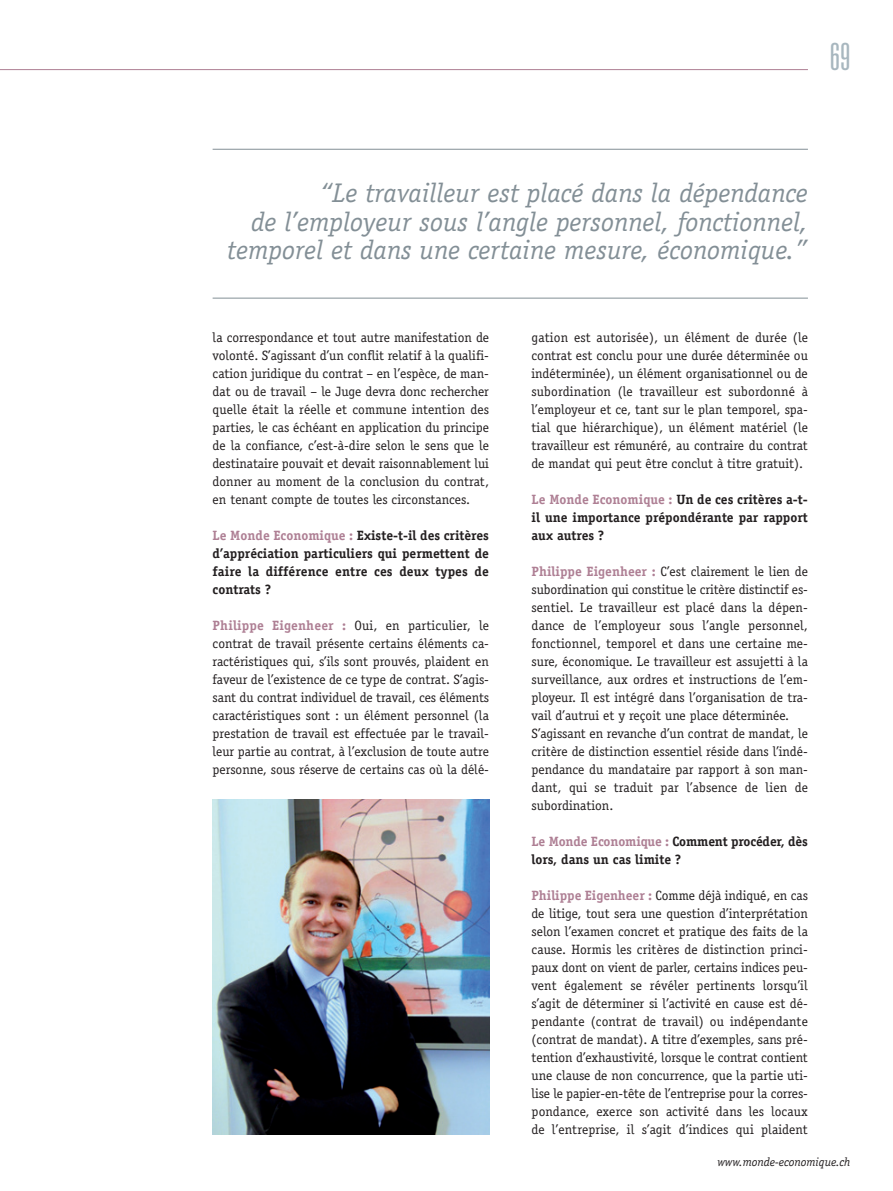
<style>
.page{position:relative;width:893px;height:1191px;background:#fff}
.page>*{position:absolute;margin:0;border:0;box-sizing:border-box;transform-origin:0 0}
.t1{font:300 ultra-condensed 37.5px "Univers";color:#a8b7bf}
.t2{font:italic 27px/28.5px "Officina Serif";color:#838f96;text-align:right}
.t3{font:13.5px/18px "Officina Serif";color:#231f20;text-align:justify}
.t4{font:700 13.5px/18px "Officina Serif";color:#231f20;text-align:justify}
.t5{font:italic 12px "Officina Serif";color:#231f20}
.s1{color:#ae7f94}
.s2{font-weight:700;color:#ae7f94}
</style>
<div class="page">
<hr style="left:0;top:69px;width:808px;height:1px;background:#ae7f94">
<hr style="left:213px;top:149px;width:595px;height:1px;background:#838f96">
<hr style="left:213px;top:298px;width:595px;height:1px;background:#838f96">
<img style="left:213px;top:799px;width:276px;height:335px">
<h1 class="t1" style="left:830px;top:43px;width:22px">69</h1>
<h2 class="t2" style="left:227px;top:181px;width:582px">“Le travailleur est placé dans la dépendance<br>de l’employeur sous l’angle personnel, fonctionnel, temporel et dans une certaine mesure, économique.”</h2>
<p class="t3" style="left:213px;top:330px;width:278px">la correspondance et tout autre manifestation de volonté. S’agissant d’un conflit relatif à la qualifi&shy;cation juridique du contrat – en l’espèce, de man&shy;dat ou de travail – le Juge devra donc rechercher quelle était la réelle et commune intention des parties, le cas échéant en application du principe de la confiance, c’est-à-dire selon le sens que le destinataire pouvait et devait raisonnablement lui donner au moment de la conclusion du contrat, en tenant compte de toutes les circonstances.</p>
<p class="t4" style="left:213px;top:528px;width:278px"><span class="s1">Le Monde Economique :</span> Existe-t-il des critères d’appréciation particuliers qui permettent de faire la différence entre ces deux types de contrats ?</p>
<p class="t3" style="left:213px;top:618px;width:278px"><span class="s2">Philippe Eigenheer :</span> Oui, en particulier, le contrat de travail présente certains éléments ca&shy;ractéristiques qui, s’ils sont prouvés, plaident en faveur de l’existence de ce type de contrat. S’agis&shy;sant du contrat individuel de travail, ces éléments caractéristiques sont : un élément personnel (la prestation de travail est effectuée par le travail&shy;leur partie au contrat, à l’exclusion de toute autre personne, sous réserve de certains cas où la délé-</p>
<p class="t3" style="left:531px;top:330px;width:278px">gation est autorisée), un élément de durée (le contrat est conclu pour une durée déterminée ou indéterminée), un élément organisationnel ou de subordination (le travailleur est subordonné à l’employeur et ce, tant sur le plan temporel, spa&shy;tial que hiérarchique), un élément matériel (le travailleur est rémunéré, au contraire du contrat de mandat qui peut être conclut à titre gratuit).</p>
<p class="t4" style="left:531px;top:492px;width:278px"><span class="s1">Le Monde Economique :</span> Un de ces critères a-t&shy;il une importance prépondérante par rapport aux autres ?</p>
<p class="t3" style="left:531px;top:564px;width:278px;text-align:left"><span class="s2">Philippe Eigenheer :</span> C’est clairement le lien de subordination qui constitue le critère distinctif es&shy;sentiel. Le travailleur est placé dans la dépen&shy;dance de l’employeur sous l’angle personnel, fonctionnel, temporel et dans une certaine me&shy;sure, économique. Le travailleur est assujetti à la surveillance, aux ordres et instructions de l’em&shy;ployeur. Il est intégré dans l’organisation de tra&shy;vail d’autrui et y reçoit une place déterminée.<br>S’agissant en revanche d’un contrat de mandat, le critère de distinction essentiel réside dans l’indé&shy;pendance du mandataire par rapport à son man&shy;dant, qui se traduit par l’absence de lien de subordination.</p>
<p class="t4" style="left:531px;top:834px;width:278px"><span class="s1">Le Monde Economique :</span> Comment procéder, dès lors, dans un cas limite ?</p>
<p class="t3" style="left:531px;top:888px;width:278px"><span class="s2">Philippe Eigenheer :</span> Comme déjà indiqué, en cas de litige, tout sera une question d’interprétation selon l’examen concret et pratique des faits de la cause. Hormis les critères de distinction princi&shy;paux dont on vient de parler, certains indices peu&shy;vent également se révéler pertinents lorsqu’il s’agit de déterminer si l’activité en cause est dé&shy;pendante (contrat de travail) ou indépendante (contrat de mandat). A titre d’exemples, sans pré&shy;tention d’exhaustivité, lorsque le contrat contient une clause de non concurrence, que la partie uti&shy;lise le papier-en-tête de l’entreprise pour la corres&shy;pondance, exerce son activité dans les locaux de l’entreprise, il s’agit d’indices qui plaident</p>
<p class="t5" style="left:717px;top:1157px;width:135px">www.monde-economique.ch</p>
</div>
